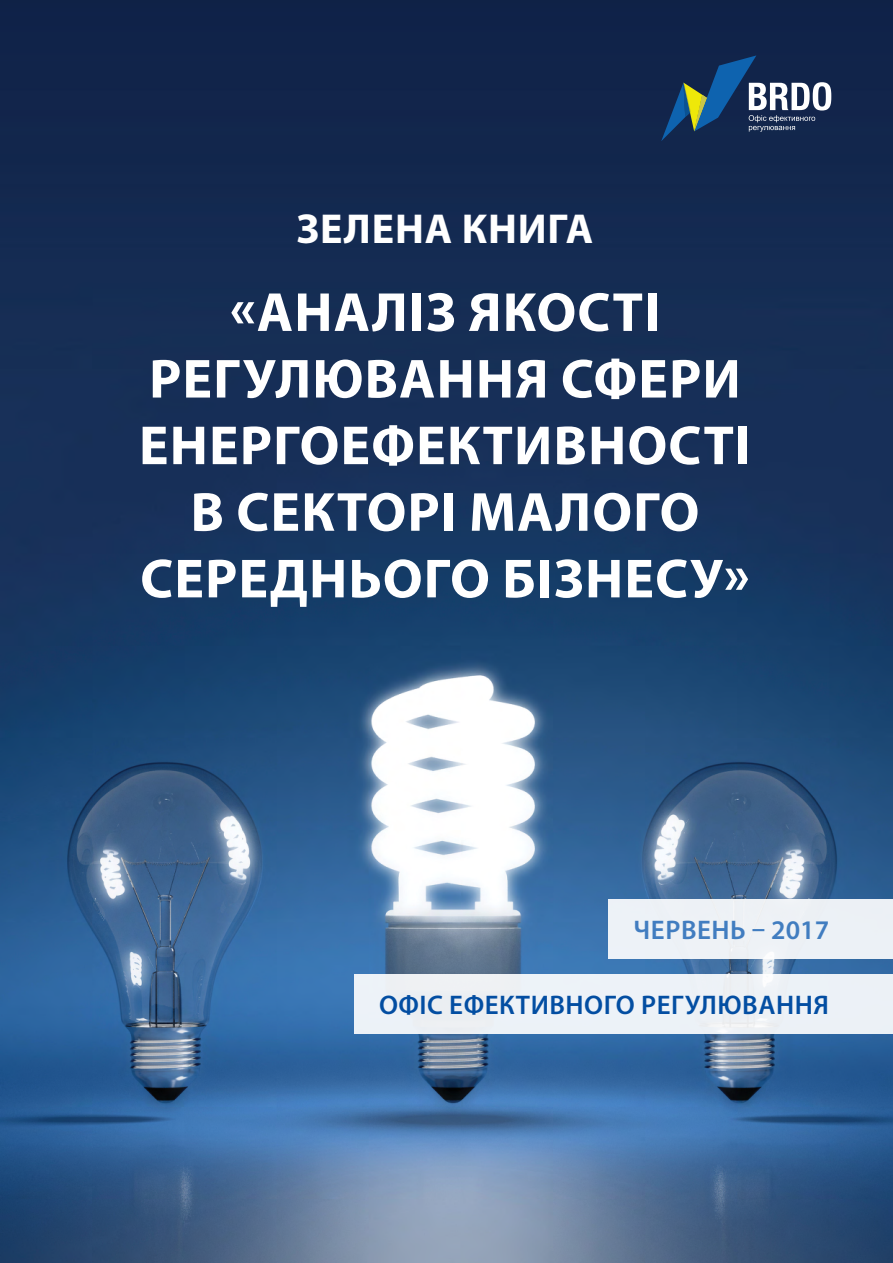
<style>
.page{position:relative;width:893px;height:1263px;background:#fff}
.page>*{position:absolute;margin:0;border:0;box-sizing:border-box;transform-origin:0 0}
.t1{font:700 55.5px/66.6px "Myriad Pro";letter-spacing:.02em;color:#fff}
.t2{font:700 42px "Myriad Pro";letter-spacing:.02em;color:#fff}
.t3{font:600 27px "Myriad Pro";letter-spacing:.02em;color:#034ea2}
.t4{font:600 27px "Myriad Pro";letter-spacing:.02em;color:#417dc0}
</style>
<div class="page">
<img style="left:0;top:0;width:893px;height:1263px">
<svg style="left:661px;top:55px;width:170px;height:86px;background:#314b6a"></svg>
<div style="left:354px;top:974px;width:539px;height:59px;background:#ecf2f7"></div>
<div style="left:608px;top:899px;width:285px;height:60px;background:#edf1f6"></div>
<p class="t2" style="left:296px;top:201px;width:298px">Зелена книга</p>
<p class="t1" style="left:149px;top:277px;width:512px;text-indent:260px">ІЗ ЯКОСТІ<br>РЕГУЛЮВАНН</p>
<p class="t1" style="left:230px;top:277px;width:65px">«АНАЛ</p>
<p class="t1" style="left:515px;top:344px;width:220px">Я СФЕРИ</p>
<p class="t1" style="left:139px;top:410px;width:33px">ЕНЕ</p>
<p class="t1" style="left:240px;top:410px;width:513px">РГОЕФЕКТИВНОСТІ</p>
<p class="t1" style="left:191px;top:477px;width:510px">В СЕКТОРІ МАЛОГО</p>
<p class="t1" style="left:140px;top:543px;width:611px">СЕРЕДНЬОГО БІЗНЕСУ»</p>
<p class="t4" style="left:634px;top:913px;width:197px">Червень – 2017</p>
<p class="t3" style="left:379px;top:987px;width:451px">Офіс ефективного регулювання</p>
</div>
